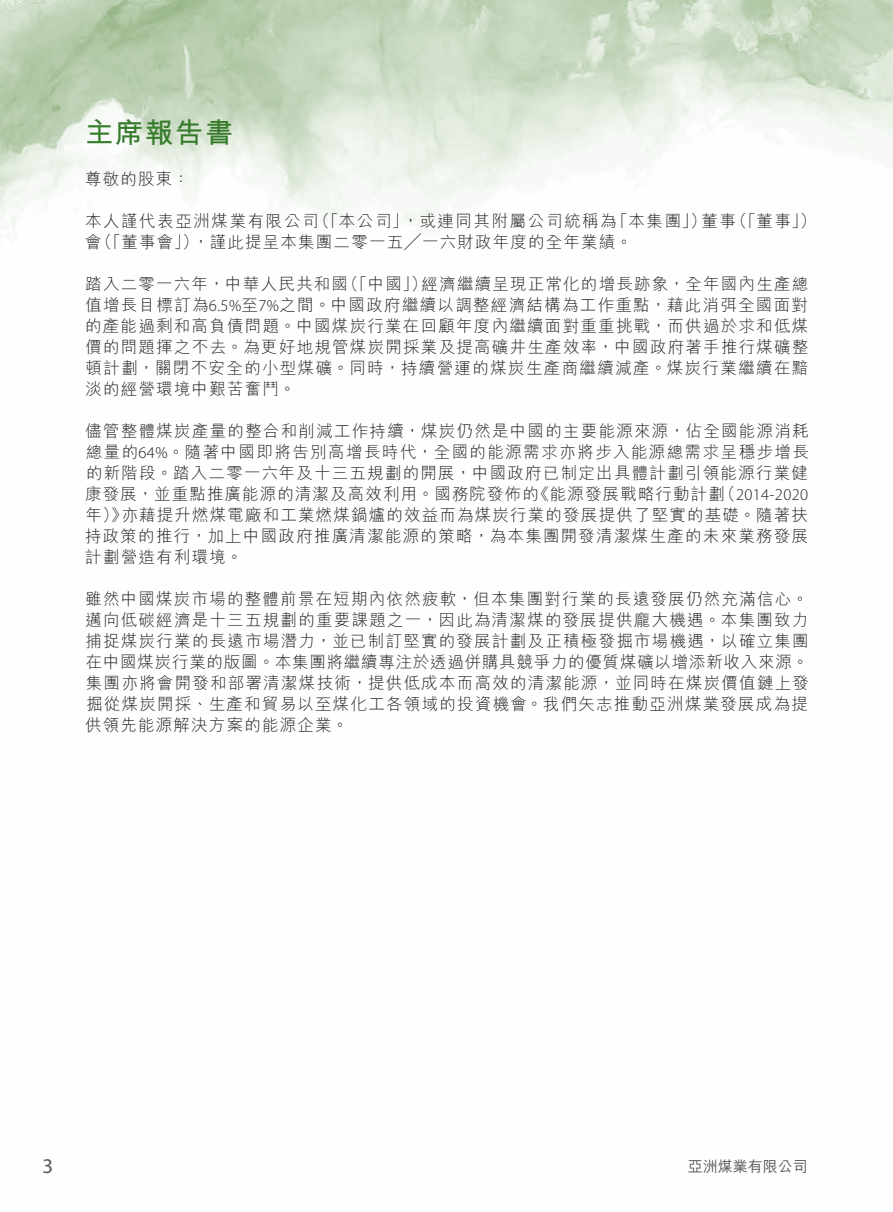
<style>
.page{position:relative;width:893px;height:1212px;background:#fff}
.page>*{position:absolute;margin:0;border:0;box-sizing:border-box;transform-origin:0 0}
.t1{font:700 28.5px "M Hei HK";letter-spacing:.05em;color:#357b2b}
.t2{font:21px "Myriad Pro";color:#57585a}
.t3{font:300 16.5px/21px "M Hei HK";letter-spacing:.075em;color:#231f20}
.t4{font:300 16.5px "M Hei HK";letter-spacing:.095em;color:#231f20}
.t5{font:300 16.5px "Myriad Pro";letter-spacing:.02em;color:#231f20}
.t6{font:500 15px "M Hei HK";color:#57585a}
.s1{font-family:"Myriad Pro"}
.s2{font-family:"M Hei HK"}
</style>
<div class="page">
<img style="left:0;top:0;width:893px;height:234px">
<h1 class="t1" style="left:85px;top:111px;width:150px">主席報告書</h1>
<p class="t3" style="left:85px;top:168px;width:106px">尊敬的股東：</p>
<p class="t3" style="left:313px;top:210px;width:97px">（「本公司」</p>
<p class="t3" style="left:612px;top:210px;width:97px">「本集團」）</p>
<p class="t3" style="left:731px;top:210px;width:87px">（「董事 (「</p>
<p class="t4" style="left:403px;top:209px;width:216px">，或連同其附屬公司統稱為</p>
<p class="t3" style="left:193px;top:210px;width:441px;text-indent:-108px">本人謹代表亞洲煤業有限公司<br>，謹此提呈本集團二零一五╱一六財政年度的全年業績。</p>
<p class="t3" style="left:701px;top:210px;width:36px">董事</p>
<p class="t3" style="left:96px;top:231px;width:104px">（「董事會」）</p>
<p class="t3" style="left:85px;top:231px;width:18px">會</p>
<p class="t3" style="left:422px;top:273px;width:388px">經濟繼續呈現正常化的增長跡象，全年國內生產總</p>
<p class="t3" style="left:342px;top:273px;width:87px">（「中國」）</p>
<p class="t3" style="left:85px;top:273px;width:725px">踏入二零一六年，中華人民共和國<br>值增長目標訂為<span class="s1">6.5%</span>至<span class="s1">7%</span>之間。中國政府繼續以調整經濟結構為工作重點，藉此消弭全國面對的產能過剩和高負債問題。中國煤炭行業在回顧年度內繼續面對重重挑戰，而供過於求和低煤價的問題揮之不去。為更好地規管煤炭開採業及提高礦井生產效率，中國政府著手推行煤礦整頓計劃，關閉不安全的小型煤礦。同時，持續營運的煤炭生產商繼續減產。煤炭行業繼續在黯淡的經營環境中艱苦奮鬥。</p>
<p class="t3" style="left:86px;top:420px;width:725px;text-align:justify">儘管整體煤炭產量的整合和削減工作持續，煤炭仍然是中國的主要能源來源，佔全國能源消耗總量的<span class="s1">64%</span>。隨著中國即將告別高增長時代，全國的能源需求亦將步入能源總需求呈穩步增長的新階段。踏入二零一六年及十三五規劃的開展，中國政府已制定出具體計劃引領能源行業健</p>
<p class="t5" style="left:719px;top:484px;width:91px"><span class="s2">)</span>2014-2020</p>
<p class="t3" style="left:121px;top:483px;width:688px;text-indent:-36px">康發展，並重點推廣能源的清潔及高效利用。國務院發佈的<br>亦藉提升燃煤電廠和工業燃煤鍋爐的效益而為煤炭行業的發展提供了堅實的基礎。隨著扶</p>
<p class="t3" style="left:533px;top:483px;width:193px">《能源發展戰略行動計劃</p>
<p class="t3" style="left:85px;top:504px;width:725px">年）》<br>持政策的推行，加上中國政府推廣清潔能源的策略，為本集團開發清潔煤生產的未來業務發展計劃營造有利環境。</p>
<p class="t3" style="left:85px;top:588px;width:725px;text-align:justify">雖然中國煤炭市場的整體前景在短期內依然疲軟，但本集團對行業的長遠發展仍然充滿信心。邁向低碳經濟是十三五規劃的重要課題之一，因此為清潔煤的發展提供龐大機遇。本集團致力捕捉煤炭行業的長遠市場潛力，並已制訂堅實的發展計劃及正積極發掘市場機遇，以確立集團在中國煤炭行業的版圖。本集團將繼續專注於透過併購具競爭力的優質煤礦以增添新收入來源。集團亦將會開發和部署清潔煤技術，提供低成本而高效的清潔能源，並同時在煤炭價值鏈上發掘從煤炭開採、生產和貿易以至煤化工各領域的投資機會。我們矢志推動亞洲煤業發展成為提供領先能源解決方案的能源企業。</p>
<p class="t2" style="left:42px;top:1153px;width:12px">3</p>
<p class="t6" style="left:688px;top:1155px;width:121px">亞洲煤業有限公司</p>
</div>
